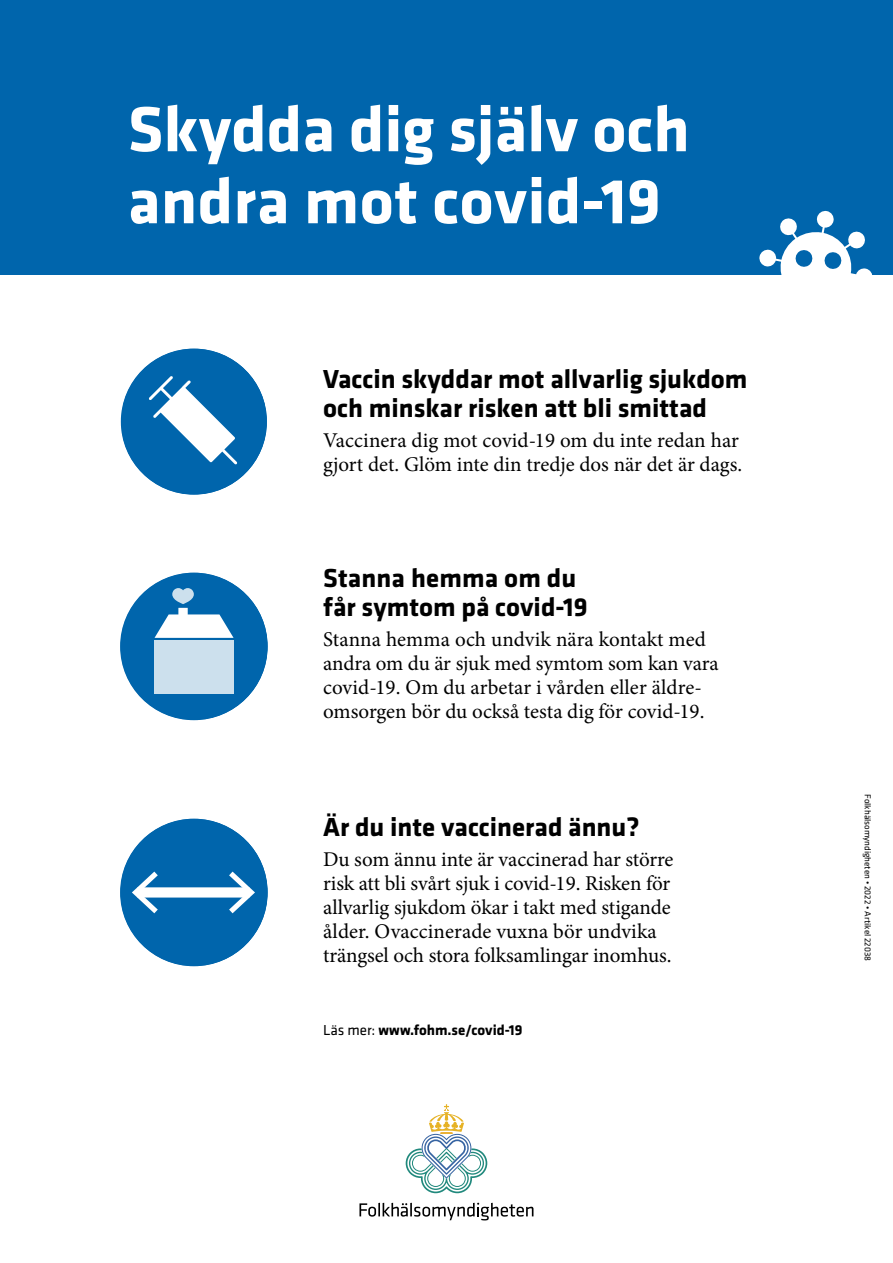
<style>
.page{position:relative;width:893px;height:1263px;background:#fff}
.page>*{position:absolute;margin:0;border:0;box-sizing:border-box;transform-origin:0 0}
.Rubrik_1{font:700 66px/72px "Klavika";color:#fff}
.Rubrik_2{font:700 27px/28.5px "Klavika";color:#000}
.Brödtext{font:21px/24px "Minion Pro";letter-spacing:-.005em;color:#000}
.t1{font:700 15px "Klavika";letter-spacing:-.005em;color:#000}
.t2{font:9px "Klavika";color:#000}
.s1{font-weight:400}
</style>
<div class="page">
<svg style="left:359px;top:1203px;width:174px;height:17px"></svg>
<svg style="left:406px;top:1104px;width:81px;height:89px"></svg>
<div style="left:0;top:0;width:893px;height:274px;background:#0065ac"></div>
<svg style="left:120px;top:819px;width:148px;height:147px"></svg>
<svg style="left:121px;top:349px;width:146px;height:146px"></svg>
<svg style="left:120px;top:573px;width:148px;height:147px"></svg>
<svg style="left:759px;top:210px;width:114px;height:65px"></svg>
<h1 class="Rubrik_1" style="left:128px;top:90px;width:564px">Skydda dig själv och andra mot covid-19</h1>
<h2 class="Rubrik_2" style="left:323px;top:364px;width:426px">Vaccin skyddar mot allvarlig sjukdom och minskar risken att bli smittad</h2>
<p class="Brödtext" style="left:323px;top:428px;width:420px">Vaccinera dig mot covid-19 om du inte redan har gjort det. Glöm inte din tredje dos när det är dags.</p>
<h2 class="Rubrik_2" style="left:323px;top:563px;width:266px">Stanna hemma om du får symtom på covid‑19</h2>
<p class="Brödtext" style="left:323px;top:627px;width:397px">Stanna hemma och undvik nära kontakt med andra om du är sjuk med symtom som kan vara covid-19. Om du arbetar i vården eller äldre&shy;omsorgen bör du också testa dig för covid-19.</p>
<h2 class="Rubrik_2" style="left:323px;top:811px;width:318px">Är du inte vaccinerad ännu?</h2>
<p class="Brödtext" style="left:323px;top:848px;width:352px">Du som ännu inte är vaccinerad har större risk att bli svårt sjuk i covid-19. Risken för allvarlig sjukdom ökar i takt med stigande ålder. Ovaccinerade vuxna bör undvika trängsel och stora folksamlingar inomhus.</p>
<p class="t1" style="left:323px;top:1019px;width:201px"><span class="s1">Läs mer:</span> www.fohm.se/covid-19</p>
<p class="t2" style="left:874px;top:794px;width:169px;rotate:90deg">Folkhälsomyndigheten • 2022 • Artikel 22038</p>
</div>
